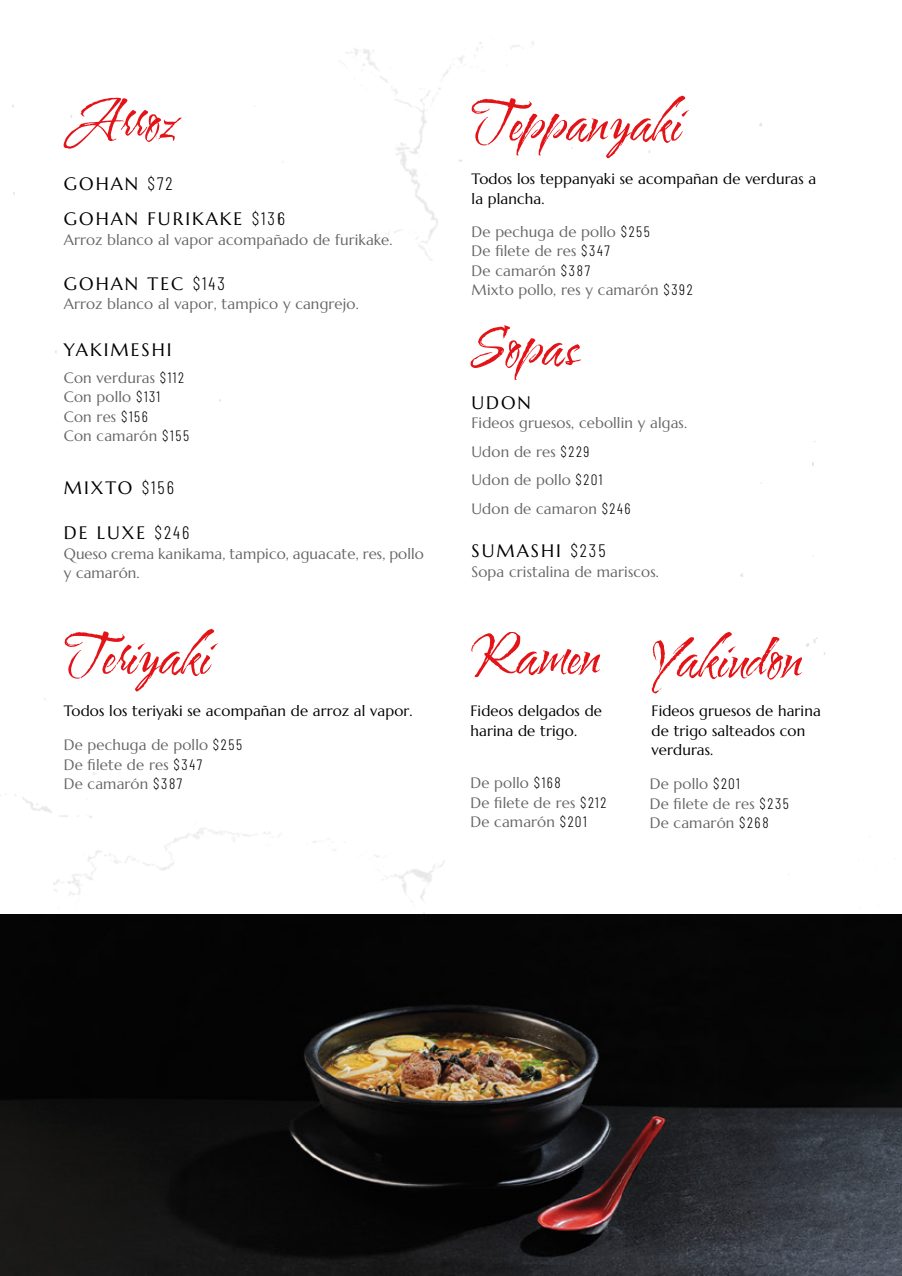
<style>
.page{position:relative;width:902px;height:1276px;background:#fff}
.page>*{position:absolute;margin:0;border:0;box-sizing:border-box;transform-origin:0 0}
.t1{font:52.5px "Water Brush";color:#e31317}
.t2{font:18px/35.8px "Marcellus";letter-spacing:.11em;color:#000}
.t3{font:15px/19.5px "Marcellus";letter-spacing:.01em;color:rgb(0 0 0/.6)}
.t4{font:15px/19.5px "Marcellus";letter-spacing:.01em;color:#000}
.s1{font-family:"Barlow Condensed";font-weight:300}
.s2{font-family:"Barlow Condensed";font-weight:300;color:#000}
</style>
<div class="page">
<img style="left:53px;top:828px;width:392px;height:74px">
<img style="left:0;top:698px;width:97px;height:145px">
<img style="left:339px;top:41px;width:195px;height:220px">
<svg style="left:458px;top:159px;width:4px;height:3px"></svg>
<svg style="left:805px;top:637px;width:12px;height:10px"></svg>
<img style="left:0;top:914px;width:901px;height:362px">
<h1 class="t1" style="left:64px;top:79px;width:113px">Arroz</h1>
<p class="t2" style="left:64px;top:165px;width:222px">GOHAN <span class="s1">$72<br></span>GOHAN FURIKAKE <span class="s1">$136</span></p>
<p class="t3" style="left:64px;top:230px;width:330px">Arroz blanco al vapor acompañado de furikake.</p>
<p class="t2" style="left:64px;top:265px;width:163px">GOHAN TEC <span class="s1">$143</span></p>
<p class="t3" style="left:64px;top:294px;width:296px">Arroz blanco al vapor, tampico y cangrejo.</p>
<p class="t2" style="left:64px;top:332px;width:109px">YAKIMESHI</p>
<p class="t3" style="left:64px;top:368px;width:127px">Con verduras <span class="s2">$112<br></span>Con pollo <span class="s2">$131<br></span>Con res <span class="s2">$156<br></span>Con camarón <span class="s2">$155</span></p>
<p class="t2" style="left:64px;top:469px;width:112px">MIXTO <span class="s1">$156</span></p>
<p class="t2" style="left:64px;top:515px;width:127px">DE LUXE <span class="s1">$246</span></p>
<p class="t3" style="left:64px;top:544px;width:361px">Queso crema kanikama, tampico, aguacate, res, pollo y camarón.</p>
<h1 class="t1" style="left:65px;top:614px;width:146px">Teriyaki</h1>
<p class="t4" style="left:64px;top:701px;width:350px">Todos los teriyaki se acompañan de arroz al vapor.</p>
<p class="t3" style="left:64px;top:735px;width:180px">De pechuga de pollo <span class="s2">$255<br></span>De filete de res <span class="s2">$347<br></span>De camarón <span class="s2">$387</span></p>
<h1 class="t1" style="left:472px;top:81px;width:210px">Teppanyaki</h1>
<p class="t4" style="left:471px;top:169px;width:346px">Todos los teppanyaki se acompañan de verduras a la plancha.</p>
<p class="t3" style="left:471px;top:222px;width:223px">De pechuga de pollo <span class="s2">$255<br></span>De filete de res <span class="s2">$347<br></span>De camarón <span class="s2">$387<br></span>Mixto pollo, res y camarón <span class="s2">$392</span></p>
<h1 class="t1" style="left:471px;top:305px;width:107px">Sopas</h1>
<p class="t2" style="left:471px;top:385px;width:61px">UDON</p>
<p class="t3" style="left:471px;top:409px;width:217px;line-height:28.5px">Fideos gruesos, cebollin y algas.<br>Udon de res <span class="s2">$229<br></span>Udon de pollo <span class="s2">$201<br></span>Udon de camaron <span class="s2">$246</span></p>
<p class="t2" style="left:471px;top:533px;width:136px">SUMASHI <span class="s1">$235</span></p>
<p class="t3" style="left:471px;top:562px;width:189px">Sopa cristalina de mariscos.</p>
<h1 class="t1" style="left:472px;top:614px;width:128px">Ramen</h1>
<p class="t4" style="left:470px;top:701px;width:133px">Fideos delgados de harina de trigo.</p>
<p class="t3" style="left:470px;top:773px;width:137px">De pollo <span class="s2">$168<br></span>De filete de res <span class="s2">$212<br></span>De camarón <span class="s2">$201</span></p>
<h1 class="t1" style="left:651px;top:617px;width:151px">Yakiudon</h1>
<p class="t4" style="left:651px;top:701px;width:171px">Fideos gruesos de harina de trigo salteados con verduras.</p>
<p class="t3" style="left:649px;top:774px;width:141px">De pollo <span class="s2">$201<br></span>De filete de res <span class="s2">$235<br></span>De camarón <span class="s2">$268</span></p>
</div>
